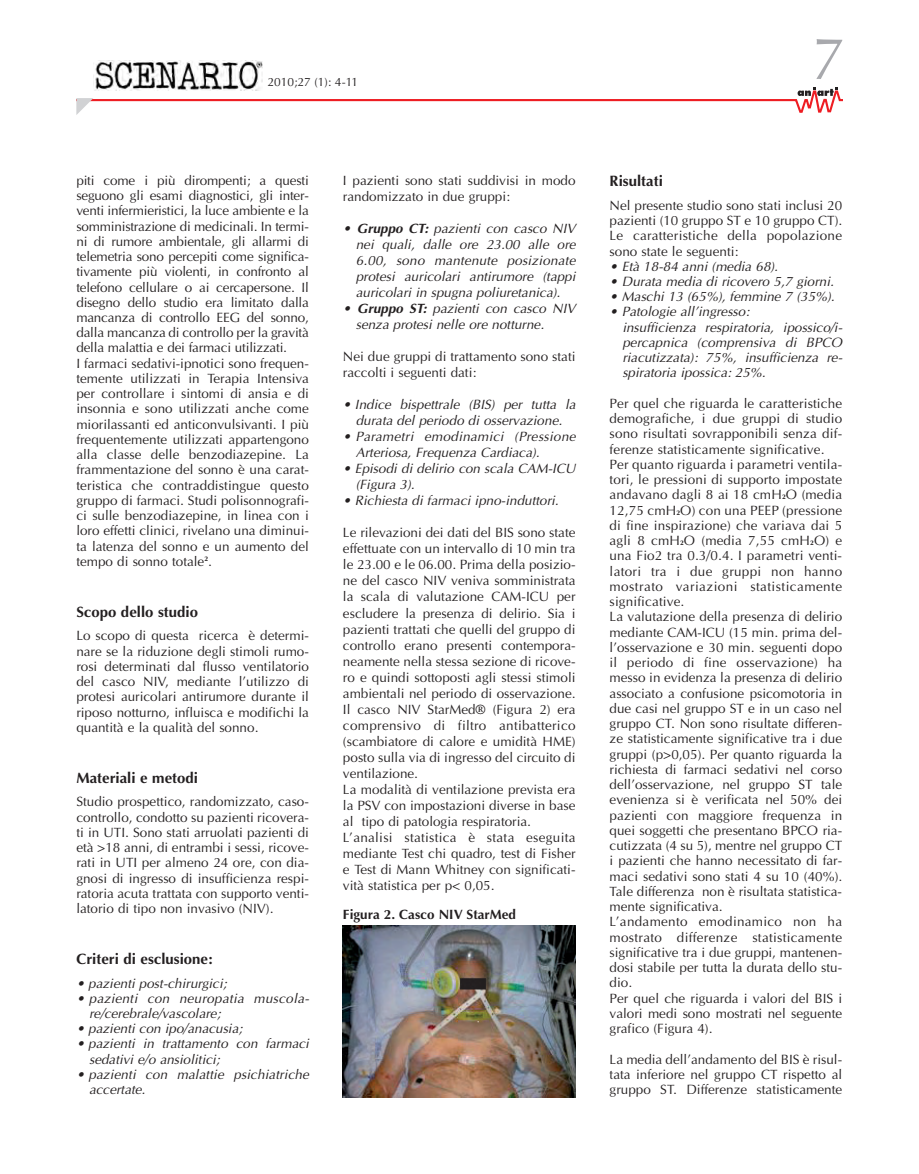
<style>
.page{position:relative;width:919px;height:1174px;background:#fff}
.page>*{position:absolute;margin:0;border:0;box-sizing:border-box;transform-origin:0 0}
.t1{font:60px "Optima";color:#a8a9ad}
.t2{font:700 15px "Optima";color:#231f20}
.t3{font:13.5px/15.3px "Optima";color:#231f20}
.t4{font:italic 13.5px/16px "Optima";color:#231f20}
.t5{font:700 13.5px "Optima";color:#231f20}
.t6{font:12px "Optima";color:#231f20}
.s1{font-weight:700}
.s2{font-weight:700;font-size:6.75px}
</style>
<div class="page">
<svg style="left:76px;top:87px;width:766px;height:28px"></svg>
<div style="left:93px;top:60px;width:169px;height:37px;background:#fff"></div>
<img style="left:93px;top:60px;width:169px;height:30px">
<div style="left:266px;top:76px;width:108px;height:17px;background:#fff"></div>
<img style="left:343px;top:926px;width:232px;height:171px">
<p class="t6" style="left:267px;top:77px;width:92px">2010;27 (1): 4-11</p>
<h1 class="t1" style="left:811px;top:34px;width:35px">7</h1>
<p class="t3" style="left:76px;top:174px;width:234px">piti come i più dirompenti; a questi seguono gli esami diagnostici, gli inter&shy;venti infermieristici, la luce ambiente e la somministrazione di medicinali. In termi&shy;ni di rumore ambientale, gli allarmi di telemetria sono percepiti come significa&shy;tivamente più violenti, in confronto al telefono cellulare o ai cercapersone. Il disegno dello studio era limitato dalla mancanza di controllo EEG del sonno, dalla mancanza di controllo per la gravità della malattia e dei farmaci utilizzati.<br>I farmaci sedativi-ipnotici sono frequen&shy;temente utilizzati in Terapia Intensiva per controllare i sintomi di ansia e di insonnia e sono utilizzati anche come miorilassanti ed anticonvulsivanti. I più frequentemente utilizzati appartengono alla classe delle benzodiazepine. La frammentazione del sonno è una carat&shy;teristica che contraddistingue questo gruppo di farmaci. Studi polisonnografi&shy;ci sulle benzodiazepine, in linea con i loro effetti clinici, rivelano una diminui&shy;ta latenza del sonno e un aumento del tempo di sonno totale<sup>2</sup>.</p>
<p class="t2" style="left:76px;top:605px;width:123px">Scopo dello studio</p>
<p class="t3" style="left:76px;top:629px;width:234px;text-align:justify">Lo scopo di questa ricerca è determi&shy;nare se la riduzione degli stimoli rumo&shy;rosi determinati dal flusso ventilatorio del casco NIV, mediante l’utilizzo di protesi auricolari antirumore durante il riposo notturno, influisca e modifichi la quantità e la qualità del sonno.</p>
<p class="t2" style="left:76px;top:771px;width:123px">Materiali e metodi</p>
<p class="t3" style="left:76px;top:795px;width:234px;text-align:justify">Studio prospettico, randomizzato, caso&shy;controllo, condotto su pazienti ricovera&shy;ti in UTI. Sono stati arruolati pazienti di età &gt;18 anni, di entrambi i sessi, ricove&shy;rati in UTI per almeno 24 ore, con dia&shy;gnosi di ingresso di insufficienza respi&shy;ratoria acuta trattata con supporto venti&shy;latorio di tipo non invasivo (NIV).</p>
<p class="t2" style="left:76px;top:952px;width:137px">Criteri di esclusione:</p>
<p class="t4" style="left:76px;top:976px;width:154px">• pazienti post-chirurgici;</p>
<p class="t4" style="left:89px;top:991px;width:224px;line-height:15.3px;text-indent:-13px">• pazienti con neuropatia muscola&shy;re/cerebrale/vascolare;</p>
<p class="t4" style="left:76px;top:1022px;width:170px">• pazienti con ipo/anacusia;</p>
<p class="t4" style="left:89px;top:1037px;width:224px;line-height:15.3px;text-indent:-13px">• pazienti in trattamento con farmaci sedativi e/o ansiolitici;</p>
<p class="t4" style="left:89px;top:1068px;width:224px;line-height:15.3px;text-indent:-13px">• pazienti con malattie psichiatriche accertate.</p>
<p class="t3" style="left:343px;top:174px;width:234px;line-height:16px">I pazienti sono stati suddivisi in modo randomizzato in due gruppi:</p>
<p class="t4" style="left:356px;top:222px;width:224px;text-align:justify;text-indent:-13px">• <span class="s1">Gruppo CT:</span> pazienti con casco NIV nei quali, dalle ore 23.00 alle ore 6.00, sono mantenute posizionate protesi auricolari antirumore (tappi auricolari in spugna poliuretanica).</p>
<p class="t4" style="left:356px;top:302px;width:224px;text-indent:-13px">• <span class="s1">Gruppo ST:</span> pazienti con casco NIV senza protesi nelle ore notturne.</p>
<p class="t3" style="left:343px;top:350px;width:234px;line-height:16px">Nei due gruppi di trattamento sono stati raccolti i seguenti dati:</p>
<p class="t4" style="left:343px;top:398px;width:237px;text-align:center">• Indice bispettrale (BIS) per tutta la durata del periodo di osservazione.</p>
<p class="t4" style="left:356px;top:430px;width:224px;text-indent:-13px">• Parametri emodinamici (Pressione<br>Arteriosa, Frequenza Cardiaca).</p>
<p class="t4" style="left:356px;top:462px;width:224px;text-indent:-13px">• Episodi di delirio con scala CAM-ICU (Figura 3).</p>
<p class="t4" style="left:343px;top:494px;width:220px">• Richiesta di farmaci ipno-induttori.</p>
<p class="t3" style="left:343px;top:526px;width:234px;line-height:16px">Le rilevazioni dei dati del BIS sono state effettuate con un intervallo di 10 min tra le 23.00 e le 06.00. Prima della posizio&shy;ne del casco NIV veniva somministrata la scala di valutazione CAM-ICU per escludere la presenza di delirio. Sia i pazienti trattati che quelli del gruppo di controllo erano presenti contempora&shy;neamente nella stessa sezione di ricove&shy;ro e quindi sottoposti agli stessi stimoli ambientali nel periodo di osservazione.<br>Il casco NIV StarMed® (Figura 2) era comprensivo di filtro antibatterico (scambiatore di calore e umidità HME) posto sulla via di ingresso del circuito di ventilazione.<br>La modalità di ventilazione prevista era la PSV con impostazioni diverse in base al tipo di patologia respiratoria.<br>L’analisi statistica è stata eseguita mediante Test chi quadro, test di Fisher e Test di Mann Whitney con significati&shy;vità statistica per p&lt; 0,05.</p>
<p class="t5" style="left:343px;top:908px;width:175px">Figura 2. Casco NIV StarMed</p>
<p class="t2" style="left:609px;top:175px;width:55px">Risultati</p>
<p class="t3" style="left:609px;top:199px;width:234px;text-align:justify">Nel presente studio sono stati inclusi 20 pazienti (10 gruppo ST e 10 gruppo CT).<br>Le caratteristiche della popolazione sono state le seguenti:</p>
<p class="t4" style="left:609px;top:259px;width:173px">• Età 18-84 anni (media 68).</p>
<p class="t4" style="left:609px;top:275px;width:228px">• Durata media di ricovero 5,7 giorni.</p>
<p class="t4" style="left:609px;top:290px;width:229px">• Maschi 13 (65%), femmine 7 (35%).</p>
<p class="t4" style="left:622px;top:305px;width:224px;line-height:15.3px;text-indent:-13px">• Patologie all’ingresso:<br>insufficienza respiratoria, ipossico/i&shy;percapnica (comprensiva di BPCO riacutizzata): 75%, insufficienza re&shy;spiratoria ipossica: 25%.</p>
<p class="t3" style="left:609px;top:397px;width:234px">Per quel che riguarda le caratteristiche demografiche, i due gruppi di studio sono risultati sovrapponibili senza dif&shy;ferenze statisticamente significative.<br>Per quanto riguarda i parametri ventila&shy;tori, le pressioni di supporto impostate andavano dagli 8 ai 18 cmH<span class="s2">2</span>O (media 12,75 cmH<span class="s2">2</span>O) con una PEEP (pressione di fine inspirazione) che variava dai 5 agli 8 cmH<span class="s2">2</span>O (media 7,55 cmH<span class="s2">2</span>O) e una Fio2 tra 0.3/0.4. I parametri venti&shy;latori tra i due gruppi non hanno mostrato variazioni statisticamente significative.<br>La valutazione della presenza di delirio mediante CAM-ICU (15 min. prima del&shy;l’osservazione e 30 min. seguenti dopo il periodo di fine osservazione) ha messo in evidenza la presenza di delirio associato a confusione psicomotoria in due casi nel gruppo ST e in un caso nel gruppo CT. Non sono risultate differen&shy;ze statisticamente significative tra i due gruppi (p&gt;0,05). Per quanto riguarda la richiesta di farmaci sedativi nel corso dell’osservazione, nel gruppo ST tale evenienza si è verificata nel 50% dei pazienti con maggiore frequenza in quei soggetti che presentano BPCO ria&shy;cutizzata (4 su 5), mentre nel gruppo CT i pazienti che hanno necessitato di far&shy;maci sedativi sono stati 4 su 10 (40%).<br>Tale differenza non è risultata statistica&shy;mente significativa.<br>L’andamento emodinamico non ha mostrato differenze statisticamente significative tra i due gruppi, mantenen&shy;dosi stabile per tutta la durata dello stu&shy;dio.<br>Per quel che riguarda i valori del BIS i valori medi sono mostrati nel seguente grafico (Figura 4).</p>
<p class="t3" style="left:609px;top:1052px;width:234px;text-align:justify">La media dell’andamento del BIS è risul&shy;tata inferiore nel gruppo CT rispetto al gruppo ST. Differenze statisticamente</p>
</div>
